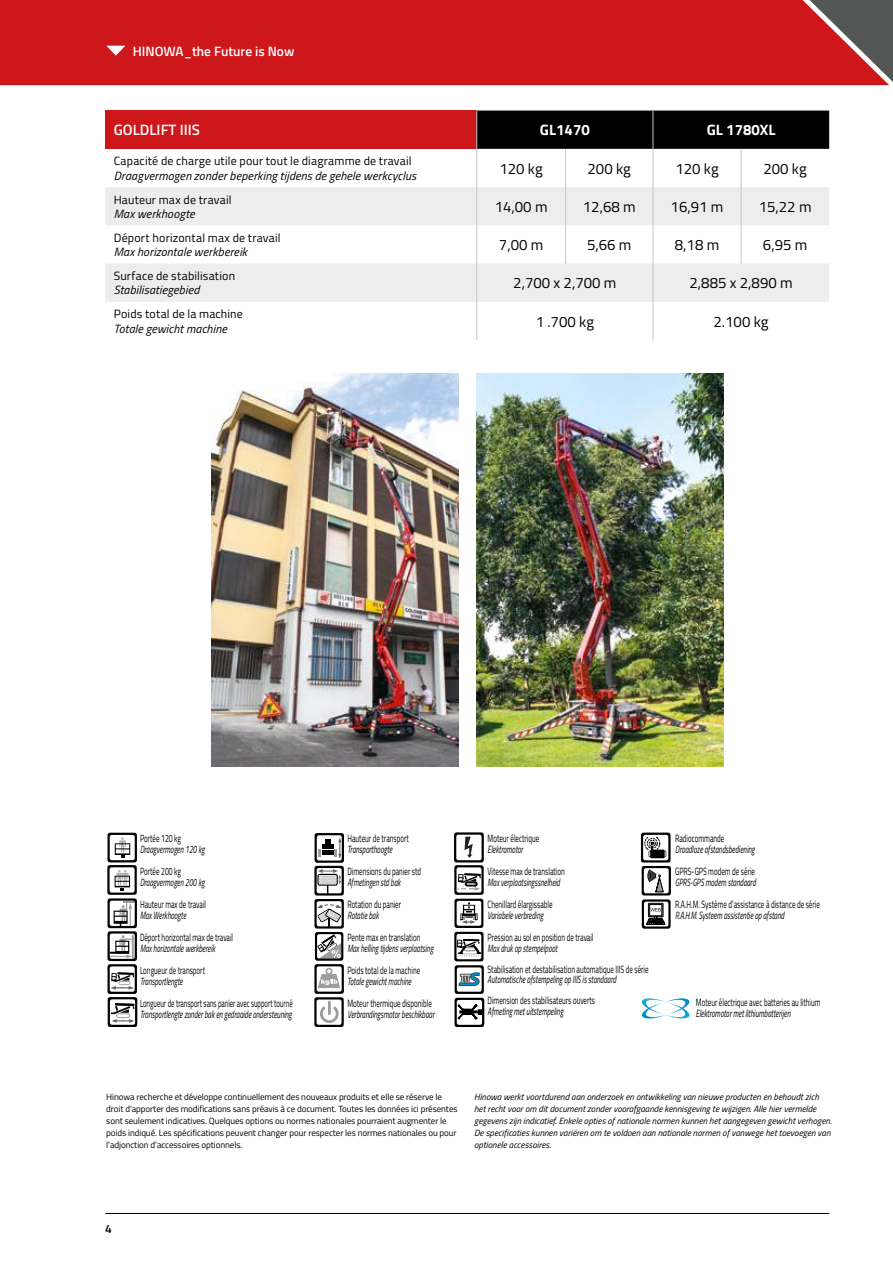
<style>
.page{position:relative;width:893px;height:1263px;background:#fff}
.page>*{position:absolute;margin:0;border:0;box-sizing:border-box;transform-origin:0 0}
.t1{font:15px "Titillium";color:#000}
.t2{font:700 15px "Titillium";color:#fff}
.t3{font:600 15px "Titillium";color:#fff}
.t4{font:600 13.5px "Titillium";color:#fff}
.t5{font:12px "Titillium";letter-spacing:.015em;color:#000}
.t6{font:italic 12px "Titillium";letter-spacing:.015em;color:#000}
.t7{font:600 12px "Titillium";color:#000}
.t8{font:italic 10.5px "Titillium";color:#000;scale:.66 1}
.t9{font:10.5px "Titillium";color:#000;scale:.66 1}
.t10{font:10.5px "Titillium";color:#000;scale:.63 1}
.t11{font:9px/12px "Titillium";letter-spacing:-.01em;color:#000}
.t12{font:italic 9px/12px "Titillium";color:#000}
</style>
<div class="page">
<div style="left:0;top:0;width:797px;height:85px;background:#cd171a"></div>
<svg style="left:797px;top:0;width:96px;height:85px;background:#9e4143"></svg>
<hr style="left:105px;top:1213px;width:724px;height:1px;background:#000">
<svg style="left:641px;top:998px;width:49px;height:21px"></svg>
<svg style="left:314px;top:833px;width:30px;height:194px"></svg>
<svg style="left:454px;top:832px;width:30px;height:195px"></svg>
<svg style="left:107px;top:833px;width:30px;height:194px"></svg>
<svg style="left:641px;top:833px;width:30px;height:96px"></svg>
<img style="left:212px;top:374px;width:247px;height:392px">
<img style="left:477px;top:374px;width:247px;height:392px">
<div style="left:105px;top:111px;width:372px;height:38px;background:#cd171a"></div>
<div style="left:477px;top:111px;width:352px;height:38px;background:#000"></div>
<svg style="left:105px;top:187px;width:724px;height:115px;fill:#ededed"></svg>
<hr style="left:476px;top:111px;width:1px;height:38px;background:#c6c6c6">
<hr style="left:653px;top:111px;width:1px;height:38px;background:#c6c6c6">
<hr style="left:476px;top:149px;width:1px;height:38px;background:#c6c6c6">
<hr style="left:565px;top:149px;width:1px;height:38px;background:#c6c6c6">
<hr style="left:653px;top:149px;width:1px;height:38px;background:#c6c6c6">
<hr style="left:741px;top:149px;width:1px;height:38px;background:#c6c6c6">
<hr style="left:476px;top:187px;width:1px;height:38px;background:#c6c6c6">
<hr style="left:565px;top:187px;width:1px;height:38px;background:#c6c6c6">
<hr style="left:653px;top:187px;width:1px;height:38px;background:#c6c6c6">
<hr style="left:741px;top:187px;width:1px;height:38px;background:#c6c6c6">
<hr style="left:476px;top:225px;width:1px;height:39px;background:#c6c6c6">
<hr style="left:565px;top:225px;width:1px;height:39px;background:#c6c6c6">
<hr style="left:653px;top:225px;width:1px;height:39px;background:#c6c6c6">
<hr style="left:741px;top:225px;width:1px;height:39px;background:#c6c6c6">
<hr style="left:476px;top:264px;width:1px;height:38px;background:#c6c6c6">
<hr style="left:653px;top:264px;width:1px;height:38px;background:#c6c6c6">
<hr style="left:476px;top:302px;width:1px;height:38px;background:#c6c6c6">
<hr style="left:653px;top:302px;width:1px;height:38px;background:#c6c6c6">
<svg style="left:106px;top:46px;width:19px;height:10px"></svg>
<p class="t4" style="left:133px;top:41px;width:163px">HINOWA_the Future is Now</p>
<h1 class="t3" style="left:114px;top:119px;width:88px">GOLDLIFT IIIS</h1>
<h1 class="t2" style="left:540px;top:119px;width:51px">GL1470</h1>
<h1 class="t2" style="left:707px;top:119px;width:70px">GL 1780XL</h1>
<p class="t5" style="left:114px;top:152px;width:299px">Capacité de charge utile pour tout le diagramme de travail</p>
<p class="t6" style="left:114px;top:167px;width:304px">Draagvermogen zonder beperking tijdens de gehele werkcyclus</p>
<h1 class="t1" style="left:499px;top:157px;width:45px">120 kg</h1>
<h1 class="t1" style="left:588px;top:157px;width:45px">200 kg</h1>
<h1 class="t1" style="left:675px;top:157px;width:45px">120 kg</h1>
<h1 class="t1" style="left:763px;top:157px;width:45px">200 kg</h1>
<p class="t5" style="left:114px;top:191px;width:119px">Hauteur max de travail</p>
<p class="t6" style="left:114px;top:205px;width:83px">Max werkhoogte</p>
<h1 class="t1" style="left:495px;top:196px;width:54px">14,00 m</h1>
<h1 class="t1" style="left:583px;top:196px;width:54px">12,68 m</h1>
<h1 class="t1" style="left:671px;top:196px;width:54px">16,91 m</h1>
<h1 class="t1" style="left:759px;top:196px;width:54px">15,22 m</h1>
<p class="t5" style="left:114px;top:229px;width:168px">Déport horizontal max de travail</p>
<p class="t6" style="left:114px;top:243px;width:135px">Max horizontale werkbereik</p>
<h1 class="t1" style="left:499px;top:234px;width:46px">7,00 m</h1>
<h1 class="t1" style="left:587px;top:234px;width:46px">5,66 m</h1>
<h1 class="t1" style="left:675px;top:234px;width:46px">8,18 m</h1>
<h1 class="t1" style="left:763px;top:234px;width:46px">6,95 m</h1>
<p class="t5" style="left:114px;top:267px;width:123px">Surface de stabilisation</p>
<p class="t6" style="left:114px;top:281px;width:87px">Stabilisatiegebied</p>
<h1 class="t1" style="left:513px;top:272px;width:105px">2,700 x 2,700 m</h1>
<h1 class="t1" style="left:689px;top:272px;width:105px">2,885 x 2,890 m</h1>
<p class="t5" style="left:114px;top:305px;width:131px">Poids total de la machine</p>
<p class="t6" style="left:114px;top:320px;width:115px">Totale gewicht machine</p>
<h1 class="t1" style="left:536px;top:310px;width:60px">1 .700 kg</h1>
<h1 class="t1" style="left:714px;top:310px;width:57px">2.100 kg</h1>
<p class="t9" style="left:140px;top:831px;width:64px">Portée 120 kg</p>
<p class="t8" style="left:140px;top:841px;width:99px">Draagvermogen 120 kg</p>
<p class="t9" style="left:140px;top:864px;width:64px">Portée 200 kg</p>
<p class="t8" style="left:140px;top:874px;width:99px">Draagvermogen 200 kg</p>
<p class="t9" style="left:140px;top:897px;width:102px">Hauteur max de travail</p>
<p class="t8" style="left:140px;top:907px;width:72px">Max Werkhoogte</p>
<p class="t9" style="left:140px;top:930px;width:143px">Déport horizontal max de travail</p>
<p class="t8" style="left:140px;top:940px;width:116px">Max horizontale werkbereik</p>
<p class="t9" style="left:140px;top:963px;width:100px">Longueur de transport</p>
<p class="t8" style="left:140px;top:973px;width:66px">Transportlengte</p>
<p class="t10" style="left:140px;top:996px;width:244px">Longueur de transport sans panier avec support tourné</p>
<p class="t8" style="left:140px;top:1006px;width:232px">Transportlengte zonder bak en gedraaide ondersteuning</p>
<p class="t9" style="left:347px;top:831px;width:95px">Hauteur de transport</p>
<p class="t8" style="left:347px;top:841px;width:70px">Transporthoogte</p>
<p class="t9" style="left:347px;top:864px;width:113px">Dimensions du panier std</p>
<p class="t8" style="left:347px;top:874px;width:82px">Afmetingen std bak</p>
<p class="t9" style="left:347px;top:897px;width:83px">Rotation du panier</p>
<p class="t8" style="left:347px;top:907px;width:49px">Rotatie bak</p>
<p class="t9" style="left:347px;top:930px;width:112px">Pente max en translation</p>
<p class="t8" style="left:347px;top:940px;width:132px">Max helling tijdens verplaatsing</p>
<p class="t9" style="left:347px;top:963px;width:112px">Poids total de la machine</p>
<p class="t8" style="left:347px;top:973px;width:99px">Totale gewicht machine</p>
<p class="t9" style="left:347px;top:996px;width:129px">Moteur thermique disponible</p>
<p class="t8" style="left:347px;top:1006px;width:133px">Verbrandingsmotor beschikbaar</p>
<p class="t9" style="left:488px;top:831px;width:80px">Moteur électrique</p>
<p class="t8" style="left:488px;top:841px;width:55px">Elektromotor</p>
<p class="t9" style="left:488px;top:864px;width:118px">Vitesse max de translation</p>
<p class="t8" style="left:488px;top:874px;width:111px">Max verplaatsingssnelheid</p>
<p class="t9" style="left:488px;top:897px;width:100px">Chenillard élargissable</p>
<p class="t8" style="left:488px;top:907px;width:86px">Variabele verbreding</p>
<p class="t9" style="left:488px;top:930px;width:162px">Pression au sol en position de travail</p>
<p class="t8" style="left:488px;top:940px;width:107px">Max druk op stempelpoot</p>
<p class="t9" style="left:488px;top:961px;width:245px">Stabilisation et destabilisation automatique IIIS de série</p>
<p class="t8" style="left:488px;top:972px;width:196px">Automatische afstempeling op IIIS is standaard</p>
<p class="t9" style="left:488px;top:993px;width:164px">Dimension des stabilisateurs ouverts</p>
<p class="t8" style="left:488px;top:1003px;width:116px">Afmeting met uitstempeling</p>
<p class="t9" style="left:675px;top:831px;width:76px">Radiocommande</p>
<p class="t8" style="left:675px;top:841px;width:122px">Draadloze afstandsbediening</p>
<p class="t9" style="left:675px;top:864px;width:123px">GPRS-GPS modem de série</p>
<p class="t8" style="left:675px;top:874px;width:124px">GPRS-GPS modem standaard</p>
<p class="t9" style="left:675px;top:897px;width:221px">R.A.H.M. Système d’assistance à distance de série</p>
<p class="t8" style="left:675px;top:907px;width:167px">R.A.H.M. Systeem assistentie op afstand</p>
<p class="t9" style="left:696px;top:995px;width:190px">Moteur électrique avec batteries au lithium</p>
<p class="t8" style="left:696px;top:1005px;width:145px">Elektromotor met lithiumbatterijen</p>
<p class="t11" style="left:106px;top:1090px;width:353px">Hinowa recherche et développe continuellement des nouveaux produits et elle se réserve le droit d’apporter des modifications sans préavis à ce document. Toutes les données ici présentes sont seulement indicatives. Quelques options ou normes nationales pourraient augmenter le poids indiqué. Les spécifications peuvent changer pour respecter les normes nationales ou pour l’adjonction d’accessoires optionnels.</p>
<p class="t12" style="left:474px;top:1090px;width:359px">Hinowa werkt voortdurend aan onderzoek en ontwikkeling van nieuwe producten en behoudt zich het recht voor om dit document zonder voorafgaande kennisgeving te wijzigen. Alle hier vermelde gegevens zijn indicatief. Enkele opties of nationale normen kunnen het aangegeven gewicht verhogen.<br>De specificaties kunnen variëren om te voldoen aan nationale normen of vanwege het toevoegen van optionele accessoires.</p>
<p class="t7" style="left:105px;top:1220px;width:8px">4</p>
</div>
